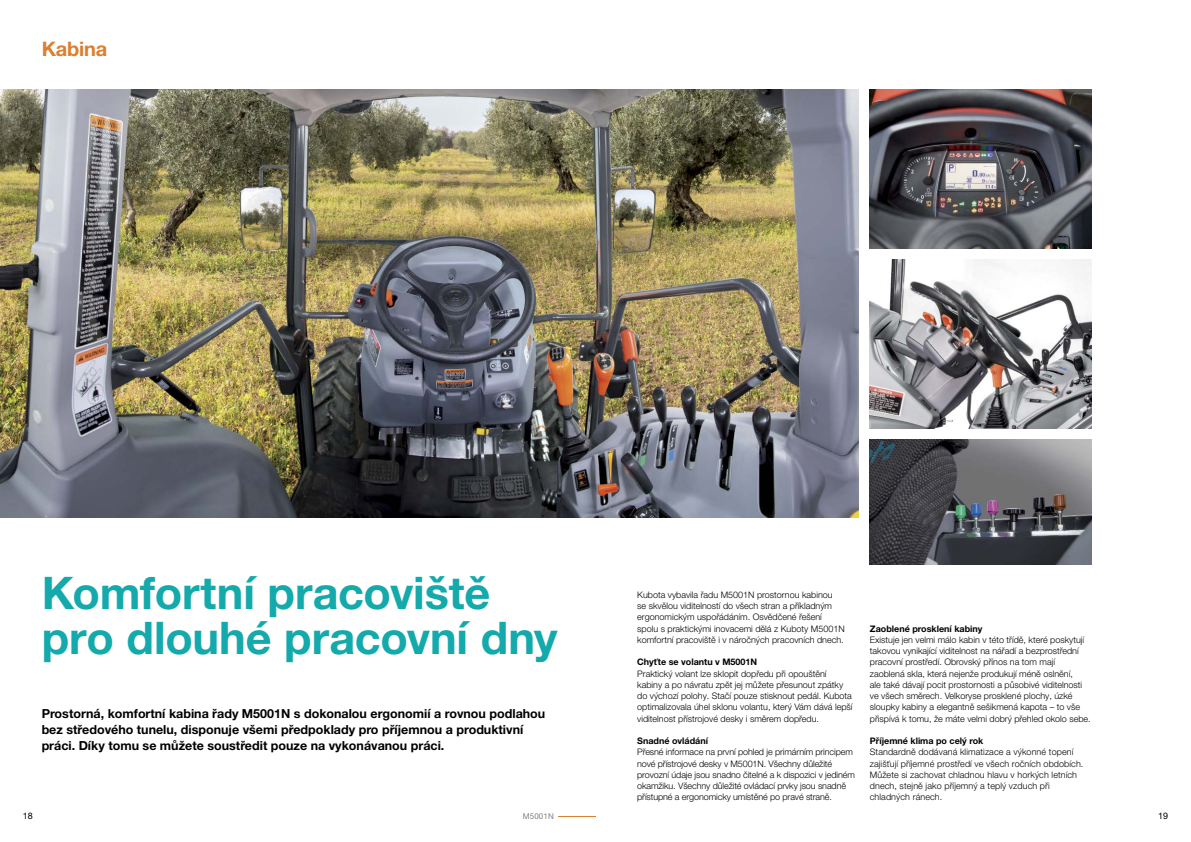
<style>
.page{position:relative;width:1191px;height:842px;background:#fff}
.page>*{position:absolute;margin:0;border:0;box-sizing:border-box;transform-origin:0 0}
.t1{font:700 45px/45px "Helvetica Neue LT Pro";letter-spacing:-.005em;color:#14a9ab}
.t2{font:700 20px "Helvetica Neue LT Pro";letter-spacing:-.01em;color:#db7f31}
.t3{font:700 12.5px/16px "Helvetica Neue LT Pro";color:#000}
.t4{font:300 9px/11.2px "Helvetica Neue LT Pro";color:#000}
.t5{font:9px "Helvetica Neue LT Pro";color:#000}
.t6{font:8px "Helvetica Neue LT Pro";letter-spacing:.01em;color:#808184}
.s1{font-weight:700}
</style>
<div class="page">
<hr style="left:557px;top:816px;width:38px;height:1px;background:#db7f31">
<img style="left:0;top:89px;width:858px;height:428px">
<img style="left:870px;top:89px;width:221px;height:159px">
<img style="left:870px;top:259px;width:221px;height:169px">
<img style="left:870px;top:439px;width:221px;height:125px">
<p class="t2" style="left:42px;top:36px;width:67px">Kabina</p>
<p class="t1" style="left:42px;top:569px;width:517px">Komfortní pracoviště pro dlouhé pracovní dny</p>
<p class="t3" style="left:42px;top:705px;width:505px">Prostorná, komfortní kabina řady M5001N s dokonalou ergonomií a rovnou podlahou bez středového tunelu, disponuje všemi předpoklady pro příjemnou a produktivní práci. Díky tomu se můžete soustředit pouze na vykonávanou práci.</p>
<p class="t4" style="left:637px;top:589px;width:209px">Kubota vybavila řadu M5001N prostornou kabinou<br>se skvělou viditelností do všech stran a příkladným ergonomickým uspořádáním. Osvědčené řešení spolu s praktickými inovacemi dělá z Kuboty M5001N komfortní pracoviště i v náročných pracovních dnech.</p>
<p class="t4" style="left:637px;top:656px;width:217px"><span class="s1">Chyťte se volantu v M5001N<br></span>Praktický volant lze sklopit dopředu při opouštění kabiny a po návratu zpět jej můžete přesunout zpátky do výchozí polohy. Stačí pouze stisknout pedál. Kubota optimalizovala úhel sklonu volantu, který Vám dává lepší viditelnost přístrojové desky i směrem dopředu.</p>
<p class="t4" style="left:637px;top:735px;width:219px"><span class="s1">Snadné ovládání<br></span>Přesné informace na první pohled je primárním principem nové přístrojové desky v M5001N. Všechny důležité provozní údaje jsou snadno čitelné a k dispozici v jediném okamžiku. Všechny důležité ovládací prvky jsou snadně přístupné a ergonomicky umístěné po pravé straně.</p>
<p class="t4" style="left:870px;top:622px;width:222px"><span class="s1">Zaoblené prosklení kabiny<br></span>Existuje jen velmi málo kabin v této třídě, které poskytují takovou vynikající viditelnost na nářadí a bezprostřední pracovní prostředí. Obrovský přínos na tom mají zaoblená skla, která nejenže produkují méně oslnění,<br>ale také dávají pocit prostornosti a působivé viditelnosti ve všech směrech. Velkoryse prosklené plochy, úzké sloupky kabiny a elegantně sešikmená kapota – to vše přispívá k tomu, že máte velmi dobrý přehled okolo sebe.</p>
<p class="t4" style="left:870px;top:735px;width:215px"><span class="s1">Příjemné klima po celý rok<br></span>Standardně dodávaná klimatizace a výkonné topení zajišťují příjemné prostředí ve všech ročních obdobích.<br>Můžete si zachovat chladnou hlavu v horkých letních dnech, stejně jako příjemný a teplý vzduch při chladných ránech.</p>
<p class="t5" style="left:23px;top:810px;width:12px">18</p>
<p class="t6" style="left:523px;top:811px;width:32px">M5001N</p>
<p class="t5" style="left:1158px;top:810px;width:12px">19</p>
</div>
